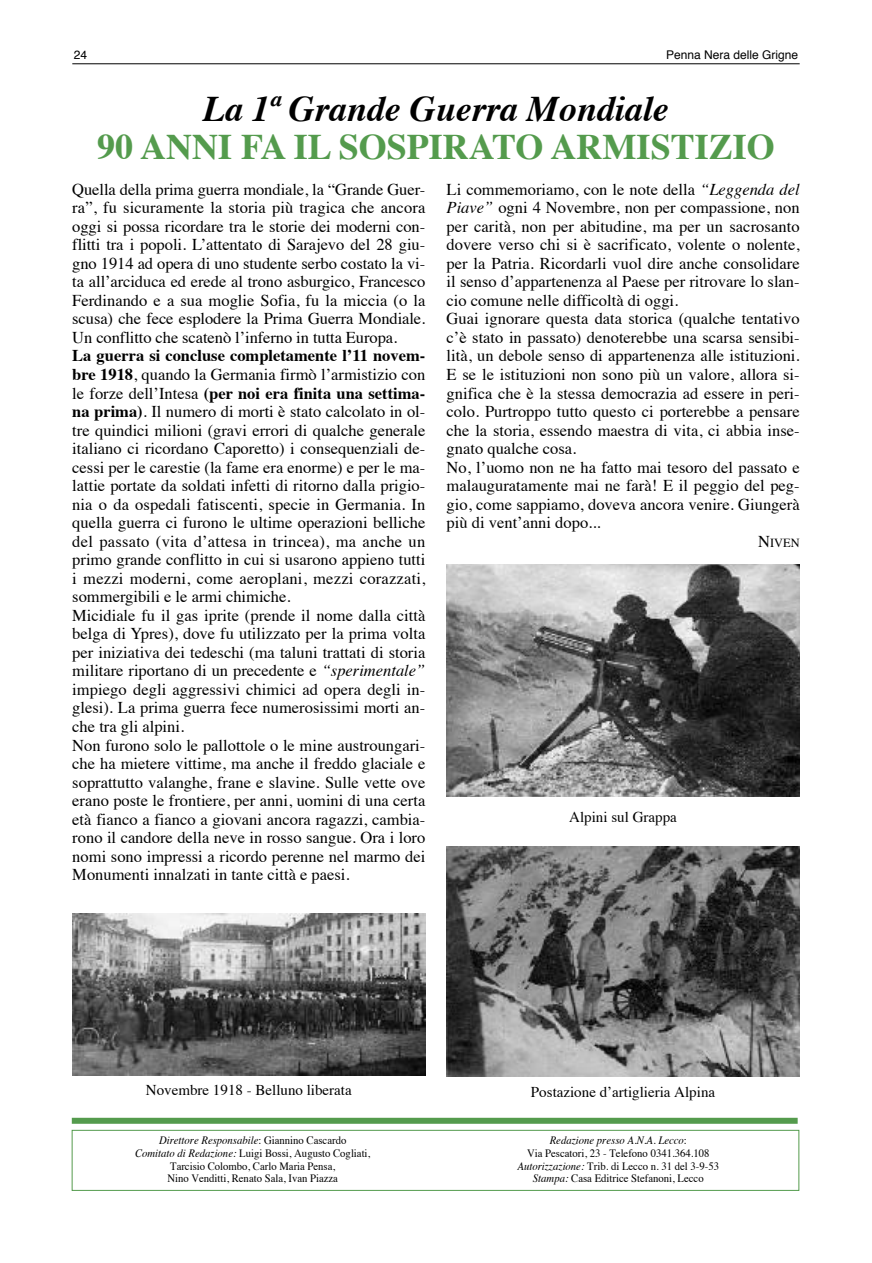
<style>
.page{position:relative;width:872px;height:1263px;background:#fff}
.page>*{position:absolute;margin:0;border:0;box-sizing:border-box;transform-origin:0 0}
.t1{font:700 36px "Times";color:#549b4d}
.t2{font:italic 700 36px "Times";color:#000}
.t3{font:16.5px/18.6px "Times";color:#000}
.t4{font:15px "Times";color:#000}
.t5{font:12.3px "Times";color:#000}
.t6{font:12px "Helvetica";color:#000}
.t7{font:11.25px/12.8px "Times";color:#000;text-align:center;scale:.95 1}
.s1{font-weight:700}
.s2{font-style:italic}
.s3{font-size:16.5px}
</style>
<div class="page">
<hr style="left:72px;top:63px;width:727px;height:1px;background:#000">
<div style="left:72px;top:1130px;width:727px;height:61px;border:1px solid #549b4d"></div>
<div style="left:72px;top:1118px;width:725px;height:6px;background:#549b4d"></div>
<img style="left:446px;top:846px;width:353px;height:231px">
<img style="left:446px;top:564px;width:353px;height:232px">
<img style="left:72px;top:914px;width:353px;height:161px">
<p class="t6" style="left:74px;top:50px;width:15px">24</p>
<p class="t6" style="left:666px;top:50px;width:134px">Penna Nera delle Grigne</p>
<h1 class="t2" style="left:203px;top:94px;width:467px">La 1ª Grande Guerra Mondiale</h1>
<h1 class="t1" style="left:97px;top:132px;width:679px">90 ANNI FA IL SOSPIRATO ARMISTIZIO</h1>
<p class="t3" style="left:72px;top:181px;width:354px;text-align:justify">Quella della prima guerra mondiale, la “Grande Guer&shy;ra”, fu sicuramente la storia più tragica che ancora oggi si possa ricordare tra le storie dei moderni con&shy;flitti tra i popoli. L’attentato di Sarajevo del 28 giu&shy;gno 1914 ad opera di uno studente serbo costato la vi&shy;ta all’arciduca ed erede al trono asburgico, Francesco Ferdinando e a sua moglie Sofia, fu la miccia (o la scusa) che fece esplodere la Prima Guerra Mondiale.<br>Un conflitto che scatenò l’inferno in tutta Europa.</p>
<p class="t3" style="left:72px;top:348px;width:354px"><span class="s1">La guerra si concluse completamente l’11 novem&shy;bre 1918</span>, quando la Germania firmò l’armistizio con le forze dell’Intesa <span class="s1">(per noi era finita una settima&shy;na prima)</span>. Il numero di morti è stato calcolato in ol&shy;tre quindici milioni (gravi errori di qualche generale italiano ci ricordano Caporetto) i consequenziali de&shy;cessi per le carestie (la fame era enorme) e per le ma&shy;lattie portate da soldati infetti di ritorno dalla prigio&shy;nia o da ospedali fatiscenti, specie in Germania. In quella guerra ci furono le ultime operazioni belliche del passato (vita d’attesa in trincea), ma anche un primo grande conflitto in cui si usarono appieno tutti i mezzi moderni, come aeroplani, mezzi corazzati, sommergibili e le armi chimiche.<br>Micidiale fu il gas iprite (prende il nome dalla città belga di Ypres), dove fu utilizzato per la prima volta per iniziativa dei tedeschi (ma taluni trattati di storia militare riportano di un precedente e <span class="s2">“sperimentale” </span>impiego degli aggressivi chimici ad opera degli in&shy;glesi). La prima guerra fece numerosissimi morti an&shy;che tra gli alpini.<br>Non furono solo le pallottole o le mine austroungari&shy;che ha mietere vittime, ma anche il freddo glaciale e soprattutto valanghe, frane e slavine. Sulle vette ove erano poste le frontiere, per anni, uomini di una certa età fianco a fianco a giovani ancora ragazzi, cambia&shy;rono il candore della neve in rosso sangue. Ora i loro nomi sono impressi a ricordo perenne nel marmo dei Monumenti innalzati in tante città e paesi.</p>
<p class="t3" style="left:446px;top:181px;width:354px">Li commemoriamo, con le note della <span class="s2">“Leggenda del Piave”</span> ogni 4 Novembre, non per compassione, non per carità, non per abitudine, ma per un sacrosanto dovere verso chi si è sacrificato, volente o nolente, per la Patria. Ricordarli vuol dire anche consolidare il senso d’appartenenza al Paese per ritrovare lo slan&shy;cio comune nelle difficoltà di oggi.<br>Guai ignorare questa data storica (qualche tentativo c’è stato in passato) denoterebbe una scarsa sensibi&shy;lità, un debole senso di appartenenza alle istituzioni.<br>E se le istituzioni non sono più un valore, allora si&shy;gnifica che è la stessa democrazia ad essere in peri&shy;colo. Purtroppo tutto questo ci porterebbe a pensare che la storia, essendo maestra di vita, ci abbia inse&shy;gnato qualche cosa.<br>No, l’uomo non ne ha fatto mai tesoro del passato e malauguratamente mai ne farà! E il peggio del peg&shy;gio, come sappiamo, doveva ancora venire. Giungerà più di vent’anni dopo...</p>
<p class="t5" style="left:758px;top:537px;width:43px"><span class="s3">N</span>IVEN</p>
<p class="t4" style="left:569px;top:811px;width:109px">Alpini sul Grappa</p>
<p class="t4" style="left:146px;top:1083px;width:207px">Novembre 1918 - Belluno liberata</p>
<p class="t4" style="left:531px;top:1086px;width:186px">Postazione d’artiglieria Alpina</p>
<p class="t7" style="left:135px;top:1135px;width:249px"><span class="s2">Direttore Responsabile</span>: Giannino Cascardo<br><span class="s2">Comitato di Redazione:</span> Luigi Bossi, Augusto Cogliati, tarcisio Colombo, Carlo Maria Pensa,<br>Nino Venditti, Renato Sala, Ivan Piazza</p>
<p class="t7" style="left:517px;top:1135px;width:214px"><span class="s2">Redazione presso A.N.A. Lecco</span>:<br>Via Pescatori, 23 - telefono 0341.364.108<br><span class="s2">Autorizzazione:</span> trib. di Lecco n. 31 del 3-9-53<br><span class="s2">Stampa:</span> Casa Editrice Stefanoni, Lecco</p>
</div>
